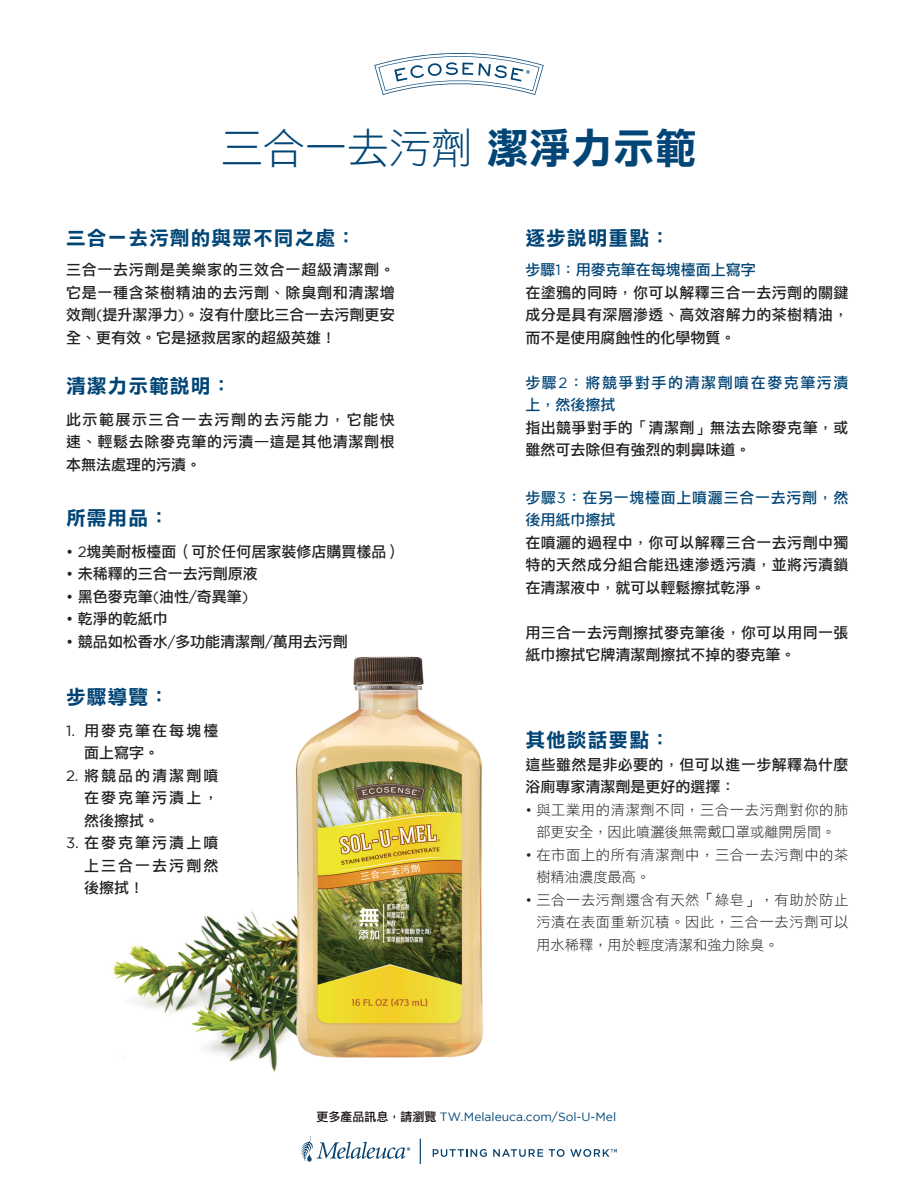
<style>
.page{position:relative;width:918px;height:1188px;background:#fff}
.page>*{position:absolute;margin:0;border:0;box-sizing:border-box;transform-origin:0 0}
.t1{font:42px "DF Li Hei Std W3";color:#004576}
.t2{font:19.8px "DF Li Hei Std W7";letter-spacing:.05em;color:#004576}
.t3{font:15px/22.5px "DF Li Hei Std W5";letter-spacing:.025em;color:#231f20;text-align:justify}
.t4{font:15px "DF Li Hei Std W5";color:#231f20}
.t5{font:15px/22.5px "DF Li Hei Std W5";letter-spacing:.045em;color:#004576}
.t6{font:15px/22.5px "DF Li Hei Std W5";letter-spacing:.1em;color:#004576}
.t7{font:15px/22.5px "DF Li Hei Std W5";letter-spacing:.135em;color:#231f20}
.t8{font:14.25px/22.5px "DF Li Hei Std W3";letter-spacing:.045em;color:#231f20;text-align:center}
.t9{font:12px "Gotham";color:#004576}
.s1{font-family:"DF Li Hei Std W7"}
.s2{font-family:"Gotham"}
.s3{color:#004576}
.s4{font-family:"Gotham";color:#004576}
.s5{font-family:"Gotham";font-weight:300}
.s6{font-family:"DF Li Hei Std W5";color:#15090f}
</style>
<div class="page">
<img style="left:113px;top:911px;width:174px;height:161px">
<svg style="left:374px;top:53px;width:170px;height:42px"></svg>
<img style="left:287px;top:656px;width:196px;height:402px">
<svg style="left:301px;top:1136px;width:109px;height:26px"></svg>
<svg style="left:433px;top:1149px;width:54px;height:8px"></svg>
<svg style="left:493px;top:1149px;width:50px;height:8px"></svg>
<svg style="left:549px;top:1149px;width:68px;height:8px"></svg>
<svg style="left:420px;top:1139px;width:1px;height:25px"></svg>
<h1 class="t1" style="left:221px;top:125px;width:477px">三合一去污劑 <span class="s1">潔淨力示範</span></h1>
<h2 class="t2" style="left:66px;top:227px;width:292px">三合一去污劑的與眾不同之處：</h2>
<p class="t3" style="left:66px;top:258px;width:330px">三合一去污劑是美樂家的三效合一超級清潔劑。它是一種含茶樹精油的去污劑、除臭劑和清潔增效劑<span class="s2">(</span>提升潔淨力<span class="s2">)</span>。沒有什麼比三合一去污劑更安全、更有效。它是拯救居家的超級英雄！</p>
<h2 class="t2" style="left:66px;top:375px;width:167px">清潔力示範說明：</h2>
<p class="t3" style="left:66px;top:408px;width:330px">此示範展示三合一去污劑的去污能力，它能快速、輕鬆去除麥克筆的污漬—這是其他清潔劑根本無法處理的污漬。</p>
<h2 class="t2" style="left:66px;top:508px;width:104px">所需用品：</h2>
<p class="t4" style="left:66px;top:543px;width:337px"><span class="s2">• 2</span>塊美耐板檯面（可於任何居家裝修店購買樣品）</p>
<p class="t4" style="left:66px;top:566px;width:193px"><span class="s2">•</span> 未稀釋的三合一去污劑原液</p>
<p class="t4" style="left:66px;top:588px;width:184px"><span class="s2">•</span> 黑色麥克筆<span class="s2">(</span>油性<span class="s2">/</span>奇異筆<span class="s2">)</span></p>
<p class="t3" style="left:66px;top:607px;width:103px"><span class="s2">•</span> 乾淨的乾紙巾</p>
<p class="t4" style="left:66px;top:633px;width:283px"><span class="s2">•</span> 競品如松香水<span class="s2">/</span>多功能清潔劑<span class="s2">/</span>萬用去污劑</p>
<h2 class="t2" style="left:66px;top:686px;width:104px">步驟導覽：</h2>
<p class="t7" style="left:84px;top:719px;width:136px;text-indent:-18px"><span class="s2">1.</span> 用麥克筆在每塊檯面上寫字。</p>
<p class="t3" style="left:84px;top:764px;width:136px;text-indent:-18px"><span class="s2">2.</span> 將競品的清潔劑噴在麥克筆污漬上，然後擦拭。</p>
<p class="t3" style="left:84px;top:831px;width:136px;text-indent:-18px"><span class="s2">3.</span> 在麥克筆污漬上噴上三合一去污劑然後擦拭！</p>
<h2 class="t2" style="left:525px;top:227px;width:146px">逐步說明重點：</h2>
<p class="t3" style="left:525px;top:258px;width:325px;text-align:left"><span class="s3">步驟</span><span class="s4">1</span><span class="s3">：用麥克筆在每塊檯面上寫字<br></span>在塗鴉的同時，你可以解釋三合一去污劑的關鍵成分是具有深層滲透、高效溶解力的茶樹精油，而不是使用腐蝕性的化學物質。</p>
<p class="t6" style="left:525px;top:371px;width:325px">步驟<span class="s2">2</span>：將競爭對手的清潔劑噴在麥克筆污漬上，然後擦拭</p>
<p class="t3" style="left:525px;top:416px;width:325px">指出競爭對手的「清潔劑」無法去除麥克筆，或雖然可去除但有強烈的刺鼻味道。</p>
<p class="t5" style="left:525px;top:486px;width:325px">步驟<span class="s2">3</span>：在另一塊檯面上噴灑三合一去污劑，然後用紙巾擦拭</p>
<p class="t3" style="left:525px;top:531px;width:325px">在噴灑的過程中，你可以解釋三合一去污劑中獨特的天然成分組合能迅速滲透污漬，並將污漬鎖在清潔液中，就可以輕鬆擦拭乾淨。</p>
<p class="t3" style="left:525px;top:621px;width:325px">用三合一去污劑擦拭麥克筆後，你可以用同一張紙巾擦拭它牌清潔劑擦拭不掉的麥克筆。</p>
<h2 class="t2" style="left:525px;top:730px;width:146px">其他談話要點：</h2>
<p class="t3" style="left:525px;top:753px;width:325px">這些雖然是非必要的，但可以進一步解釋為什麼浴廁專家清潔劑是更好的選擇：</p>
<p class="t8" style="left:525px;top:798px;width:325px"><span class="s5">•</span> 與工業用的清潔劑不同，三合一去污劑對你的肺部更安全，因此噴灑後無需戴口罩或離開房間。</p>
<p class="t8" style="left:536px;top:843px;width:314px;text-align:left;text-indent:-11px"><span class="s5">•</span> 在市面上的所有清潔劑中，三合一去污劑中的茶樹精油濃度最高。</p>
<p class="t8" style="left:536px;top:888px;width:314px;text-align:justify;text-indent:-11px"><span class="s5">•</span> 三合一去污劑還含有天然「綠皂」，有助於防止污漬在表面重新沉積。因此，三合一去污劑可以用水稀釋，用於輕度清潔和強力除臭。</p>
<p class="t9" style="left:316px;top:1111px;width:301px"><span class="s6">更多產品訊息，請瀏覽</span> TW.Melaleuca.com/Sol-U-Mel</p>
</div>
